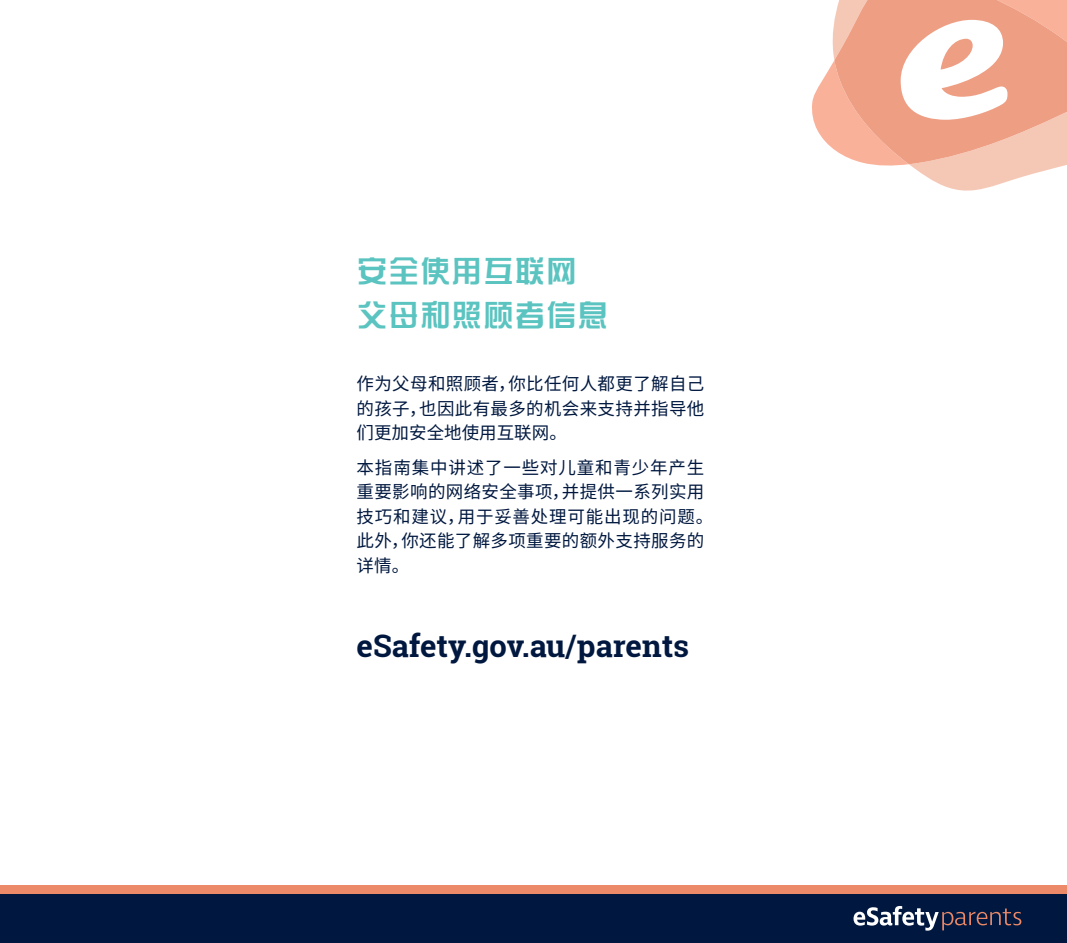
<style>
.page{position:relative;width:1067px;height:943px;background:#fff}
.page>*{position:absolute;margin:0;border:0;box-sizing:border-box;transform-origin:0 0}
.t1{font:700 31.5px/43.4px "Et Gs Yi";color:#5bc4c0}
.t2{font:700 30.97px "Roboto Slab";color:#00183f}
.t3{font:17.5px/24.5px "Noto Sans CJ Ksc";letter-spacing:.02em;color:#00183f;text-align:justify}
</style>
<div class="page">
<div style="left:0;top:893px;width:1067px;height:50px;background:#00183f"></div>
<div style="left:0;top:885px;width:1067px;height:8px;background:#eb8968"></div>
<svg style="left:853px;top:906px;width:168px;height:24px"></svg>
<svg style="left:812px;top:0;width:255px;height:191px"></svg>
<h1 class="t1" style="left:356px;top:250px;width:253px">安全使用互联网父母和照顾者信息</h1>
<p class="t3" style="left:356px;top:372px;width:349px">作为父母和照顾者，你比任何人都更了解自己的孩子，也因此有最多的机会来支持并指导他们更加安全地使用互联网。</p>
<p class="t3" style="left:356px;top:455px;width:358px;text-align:left">本指南集中讲述了一些对儿童和青少年产生重要影响的网络安全事项，并提供一系列实用技巧和建议，用于妥善处理可能出现的问题。此外，你还能了解多项重要的额外支持服务的详情。</p>
<h2 class="t2" style="left:356px;top:624px;width:334px">eSafety.gov.au/parents</h2>
</div>
